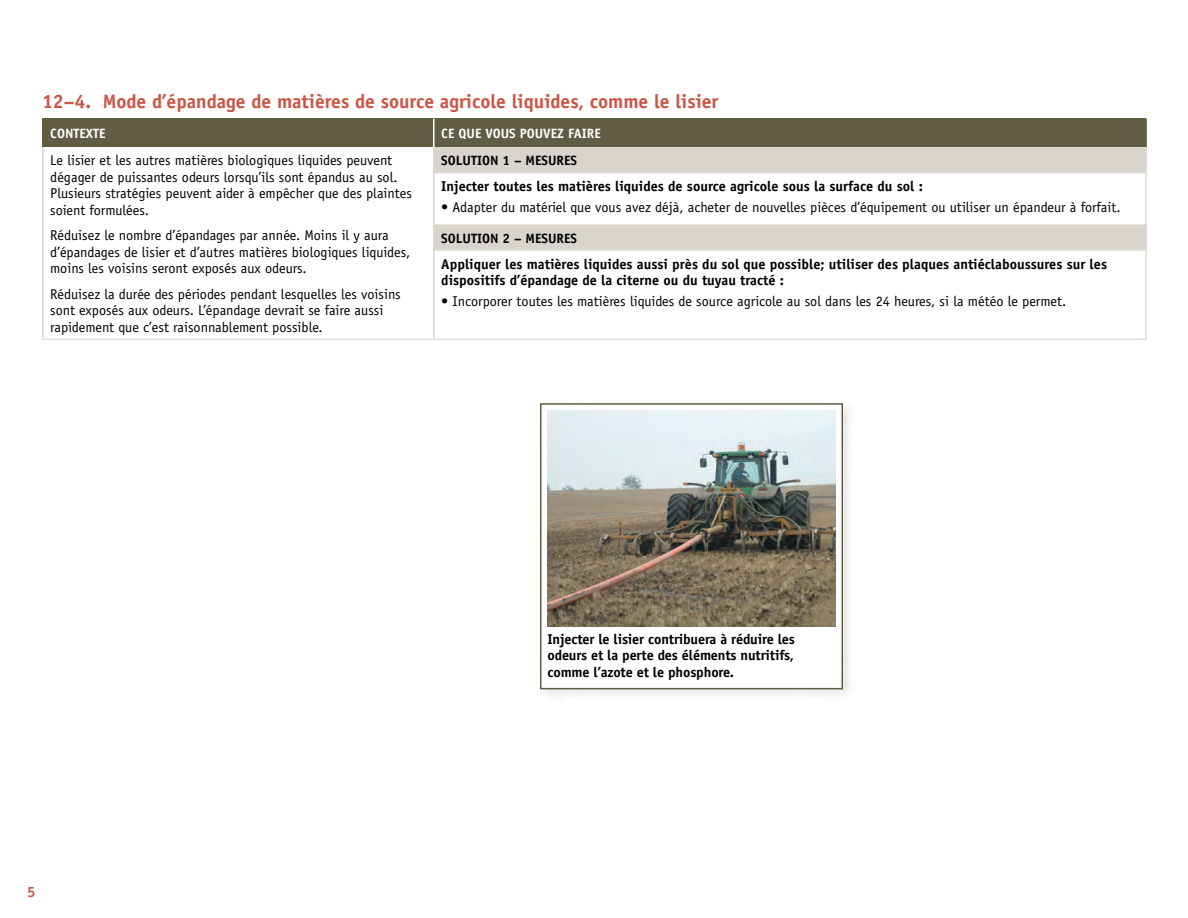
<style>
.page{position:relative;width:1188px;height:918px;background:#fff}
.page>*{position:absolute;margin:0;border:0;box-sizing:border-box;transform-origin:0 0}
.t1{font:700 19.5px "Officina Sans";color:#cc5444}
.t2{font:700 15px "Officina Sans";color:#cc5444}
.t3{font:14.25px/16.5px "Officina Sans";color:#000}
.t4{font:700 14.25px/16.5px "Officina Sans";color:#000}
.t5{font:700 13.5px "Officina Sans";color:#000}
.t6{font:700 13.5px "Officina Sans";color:#fff}
</style>
<div class="page">
<div style="left:43px;top:119px;width:391px;height:28px;background:#615d45"></div>
<div style="left:434px;top:119px;width:712px;height:28px;background:#615d45"></div>
<svg style="left:435px;top:147px;width:710px;height:102px"></svg>
<hr style="left:433px;top:119px;width:2px;height:28px;background:#fff">
<hr style="left:1145px;top:119px;width:2px;height:28px;background:#615d45">
<hr style="left:42px;top:147px;width:2px;height:26px;background:#d7d5cc">
<hr style="left:42px;top:173px;width:2px;height:51px;background:#d7d5cc">
<hr style="left:42px;top:224px;width:2px;height:26px;background:#d7d5cc">
<hr style="left:42px;top:250px;width:2px;height:89px;background:#d7d5cc">
<hr style="left:433px;top:147px;width:2px;height:26px;background:#d7d5cc">
<hr style="left:1145px;top:147px;width:2px;height:25px;background:#d7d5cc">
<hr style="left:433px;top:173px;width:2px;height:51px;background:#d7d5cc">
<hr style="left:435px;top:172px;width:712px;height:1px;background:#e0ded6">
<hr style="left:1145px;top:173px;width:2px;height:51px;background:#e0ded6">
<hr style="left:433px;top:224px;width:2px;height:26px;background:#d7d5cc">
<hr style="left:1145px;top:224px;width:2px;height:25px;background:#d7d5cc">
<hr style="left:42px;top:339px;width:392px;height:1px;background:#e0ded6">
<hr style="left:433px;top:250px;width:2px;height:89px;background:#d7d5cc">
<hr style="left:435px;top:249px;width:712px;height:2px;background:#e0ded6">
<hr style="left:1145px;top:251px;width:2px;height:88px;background:#e0ded6">
<hr style="left:434px;top:339px;width:713px;height:1px;background:#e0ded6">
<hr style="left:42px;top:119px;width:2px;height:28px;background:#615d45">
<div style="left:537px;top:400px;width:319px;height:302px;background:#000;opacity:.1"></div>
<div style="left:540px;top:403px;width:303px;height:286px;background:#fff;border:2px solid #615d45"></div>
<img style="left:548px;top:411px;width:288px;height:216px">
<h1 class="t1" style="left:42px;top:90px;width:678px">12–4. Mode d’épandage de matières de source agricole liquides, comme le lisier</h1>
<p class="t6" style="left:50px;top:125px;width:57px">CONTEXTE</p>
<p class="t6" style="left:441px;top:125px;width:161px">CE QUE VOUS POUVEZ FAIRE</p>
<p class="t3" style="left:50px;top:152px;width:363px">Le lisier et les autres matières biologiques liquides peuvent dégager de puissantes odeurs lorsqu’ils sont épandus au sol.<br>Plusieurs stratégies peuvent aider à empêcher que des plaintes soient formulées.</p>
<p class="t3" style="left:50px;top:227px;width:362px">Réduisez le nombre d’épandages par année. Moins il y aura d’épandages de lisier et d’autres matières biologiques liquides, moins les voisins seront exposés aux odeurs.</p>
<p class="t3" style="left:50px;top:286px;width:352px">Réduisez la durée des périodes pendant lesquelles les voisins sont exposés aux odeurs. L’épandage devrait se faire aussi rapidement que c’est raisonnablement possible.</p>
<p class="t5" style="left:441px;top:152px;width:137px">SOLUTION 1 – MESURES</p>
<p class="t4" style="left:441px;top:178px;width:483px">Injecter toutes les matières liquides de source agricole sous la surface du sol :</p>
<p class="t3" style="left:441px;top:199px;width:681px">• Adapter du matériel que vous avez déjà, acheter de nouvelles pièces d’équipement ou utiliser un épandeur à forfait.</p>
<p class="t5" style="left:441px;top:230px;width:137px">SOLUTION 2 – MESURES</p>
<p class="t4" style="left:441px;top:256px;width:667px">Appliquer les matières liquides aussi près du sol que possible; utiliser des plaques antiéclaboussures sur les dispositifs d’épandage de la citerne ou du tuyau tracté :</p>
<p class="t3" style="left:441px;top:293px;width:627px">• Incorporer toutes les matières liquides de source agricole au sol dans les 24 heures, si la météo le permet.</p>
<p class="t2" style="left:27px;top:882px;width:10px">5</p>
<p class="t4" style="left:548px;top:631px;width:249px;text-align:justify">Injecter le lisier contribuera à réduire les odeurs et la perte des éléments nutritifs, comme l’azote et le phosphore.</p>
</div>
